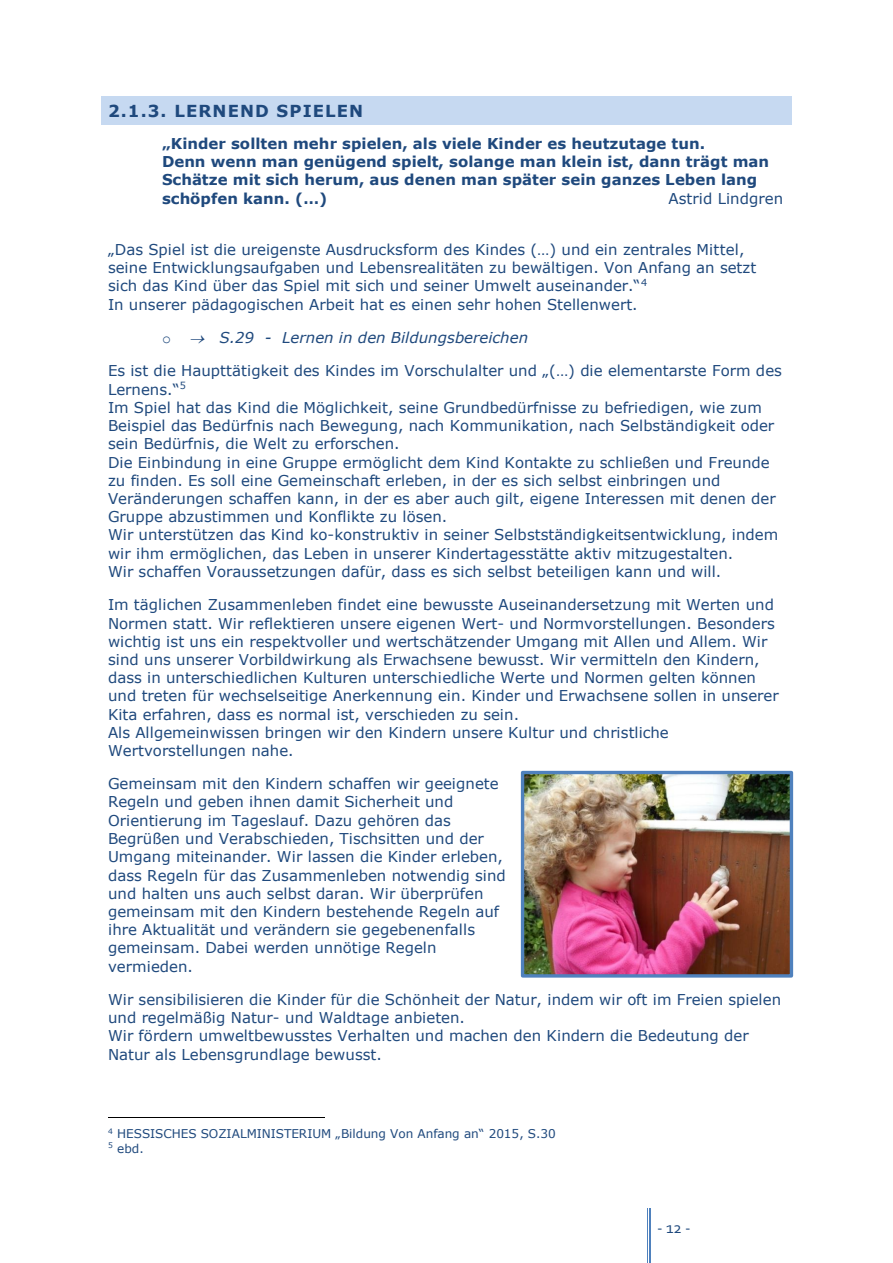
<style>
.page{position:relative;width:893px;height:1263px;background:#fff}
.page>*{position:absolute;margin:0;border:0;box-sizing:border-box;transform-origin:0 0}
.t1{font:700 16.5px "Verdana";letter-spacing:.065em;color:#1f497d}
.t2{font:16.5px "Corbel";color:#1f497d}
.t3{font:15px/18.3px "Verdana";color:#1f497d}
.t4{font:700 15px/18.3px "Verdana";color:#1f497d}
.t5{font:italic 15px "Verdana";color:#1f497d}
.t6{font:12px "Verdana";letter-spacing:-.005em;color:#1f497d}
.s1{font-family:"Courier New";font-style:normal}
</style>
<div class="page">
<hr style="left:650px;top:1208px;width:1px;height:55px;background:#4f81bd">
<hr style="left:649px;top:1208px;width:1px;height:55px;background:#4f81bd">
<hr style="left:647px;top:1208px;width:1px;height:55px;background:#4f81bd">
<div style="left:106px;top:100px;width:681px;height:20px;background:#c6d9f1"></div>
<svg style="left:101px;top:96px;width:5px;height:4px"></svg>
<hr style="left:106px;top:96px;width:681px;height:4px;background:#c6d9f1">
<svg style="left:787px;top:96px;width:5px;height:4px"></svg>
<svg style="left:101px;top:120px;width:5px;height:5px"></svg>
<div style="left:106px;top:120px;width:681px;height:5px;background:#c6d9f1"></div>
<svg style="left:787px;top:120px;width:5px;height:5px"></svg>
<div style="left:101px;top:100px;width:5px;height:20px;background:#c6d9f1"></div>
<div style="left:787px;top:100px;width:5px;height:20px;background:#c6d9f1"></div>
<hr style="left:108px;top:1117px;width:216px;height:1px;background:#000">
<img style="left:525px;top:775px;width:264px;height:199px">
<div style="left:521px;top:771px;width:272px;height:207px;border:3px solid #4f81bd"></div>
<h2 class="t1" style="left:108px;top:100px;width:257px">2.1.3. LERNEND SPIELEN</h2>
<p class="t4" style="left:162px;top:134px;width:609px">„Kinder sollten mehr spielen, als viele Kinder es heutzutage tun.<br>Denn wenn man genügend spielt, solange man klein ist, dann trägt man Schätze mit sich herum, aus denen man später sein ganzes Leben lang schöpfen kann. (…)</p>
<p class="t3" style="left:668px;top:188px;width:116px">Astrid Lindgren</p>
<p class="t3" style="left:108px;top:240px;width:650px">„Das Spiel ist die ureigenste Ausdrucksform des Kindes (…) und ein zentrales Mittel, seine Entwicklungsaufgaben und Lebensrealitäten zu bewältigen. Von Anfang an setzt sich das Kind über das Spiel mit sich und seiner Umwelt auseinander.“<sup>4<br></sup>In unserer pädagogischen Arbeit hat es einen sehr hohen Stellenwert.</p>
<p class="t5" style="left:162px;top:328px;width:368px"><span class="s1">o</span> → S.29 - Lernen in den Bildungsbereichen</p>
<p class="t3" style="left:108px;top:361px;width:675px">Es ist die Haupttätigkeit des Kindes im Vorschulalter und „(…) die elementarste Form des Lernens.“<sup>5<br></sup>Im Spiel hat das Kind die Möglichkeit, seine Grundbedürfnisse zu befriedigen, wie zum Beispiel das Bedürfnis nach Bewegung, nach Kommunikation, nach Selbständigkeit oder sein Bedürfnis, die Welt zu erforschen.<br>Die Einbindung in eine Gruppe ermöglicht dem Kind Kontakte zu schließen und Freunde zu finden. Es soll eine Gemeinschaft erleben, in der es sich selbst einbringen und Veränderungen schaffen kann, in der es aber auch gilt, eigene Interessen mit denen der Gruppe abzustimmen und Konflikte zu lösen.<br>Wir unterstützen das Kind ko-konstruktiv in seiner Selbstständigkeitsentwicklung, indem wir ihm ermöglichen, das Leben in unserer Kindertagesstätte aktiv mitzugestalten.<br>Wir schaffen Voraussetzungen dafür, dass es sich selbst beteiligen kann und will.</p>
<p class="t3" style="left:108px;top:595px;width:672px">Im täglichen Zusammenleben findet eine bewusste Auseinandersetzung mit Werten und Normen statt. Wir reflektieren unsere eigenen Wert- und Normvorstellungen. Besonders wichtig ist uns ein respektvoller und wertschätzender Umgang mit Allen und Allem. Wir sind uns unserer Vorbildwirkung als Erwachsene bewusst. Wir vermitteln den Kindern, dass in unterschiedlichen Kulturen unterschiedliche Werte und Normen gelten können und treten für wechselseitige Anerkennung ein. Kinder und Erwachsene sollen in unserer Kita erfahren, dass es normal ist, verschieden zu sein.<br>Als Allgemeinwissen bringen wir den Kindern unsere Kultur und christliche Wertvorstellungen nahe.</p>
<p class="t3" style="left:108px;top:774px;width:399px">Gemeinsam mit den Kindern schaffen wir geeignete Regeln und geben ihnen damit Sicherheit und Orientierung im Tageslauf. Dazu gehören das Begrüßen und Verabschieden, Tischsitten und der Umgang miteinander. Wir lassen die Kinder erleben, dass Regeln für das Zusammenleben notwendig sind und halten uns auch selbst daran. Wir überprüfen gemeinsam mit den Kindern bestehende Regeln auf ihre Aktualität und verändern sie gegebenenfalls gemeinsam. Dabei werden unnötige Regeln vermieden.</p>
<p class="t3" style="left:108px;top:990px;width:675px">Wir sensibilisieren die Kinder für die Schönheit der Natur, indem wir oft im Freien spielen und regelmäßig Natur- und Waldtage anbieten.<br>Wir fördern umweltbewusstes Verhalten und machen den Kindern die Bedeutung der Natur als Lebensgrundlage bewusst.</p>
<p class="t6" style="left:108px;top:1126px;width:449px"><sup>4</sup> HESSISCHES SOZIALMINISTERIUM „Bildung Von Anfang an“ 2015, S.30</p>
<p class="t6" style="left:108px;top:1140px;width:37px"><sup>5</sup> ebd.</p>
<p class="t2" style="left:657px;top:1221px;width:35px">-12 -</p>
</div>
